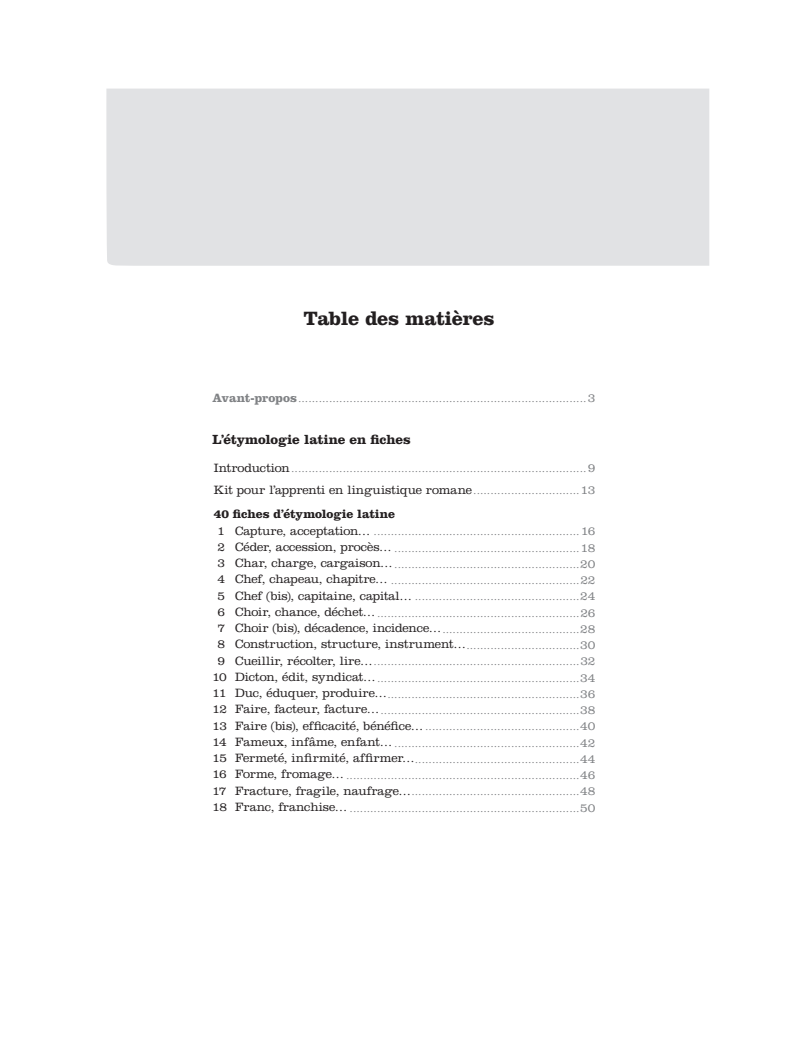
<style>
.page{position:relative;width:798px;height:1063px;background:#fff}
.page>*{position:absolute;margin:0;border:0;box-sizing:border-box;transform-origin:0 0}
.t1{font:700 20px "Clarendon LT Std";letter-spacing:-.015em;color:#231f20}
.t2{font:700 13.75px "Clarendon LT Std";letter-spacing:-.01em;color:#231f20}
.t3{font:300 12.5px/24.8px "Clarendon LT Std";letter-spacing:-.01em;color:#231f20}
.t4{font:300 11.25px/16.2px "Clarendon LT Std";color:#808285;text-align:justify}
.s1{font-weight:700;font-size:12.5px}
.s2{font-size:12.5px}
.s3{font-size:12.5px;color:#231f20}
.s4{font-size:11.25px;color:#808285}
.s5{color:#808285}
.s6{font-weight:700}
</style>
<div class="page">
<div style="left:106px;top:89px;width:603px;height:177px;background:#e1e2e4"></div>
<h1 class="t1" style="left:303px;top:311px;width:193px">Table des matières</h1>
<p class="t4" style="left:212px;top:391px;width:384px"><span class="s1">Avant-propos</span> ....................................................................................<span class="s2">3</span></p>
<p class="t2" style="left:212px;top:435px;width:199px">L’étymologie latine en fiches</p>
<p class="t4" style="left:214px;top:462px;width:383px"><span class="s3">Introduction</span> ......................................................................................<span class="s2">9</span></p>
<p class="t3" style="left:214px;top:478px;width:383px">Kit pour l’apprenti en linguistique romane <span class="s4">...............................</span><span class="s5">13<br></span><span class="s6">40 fiches d’étymologie latine</span></p>
<p class="t4" style="left:217px;top:524px;width:379px"><span class="s3">1 Capture, acceptation…</span> ............................................................<span class="s2">16<br></span><span class="s3">2 Céder, accession, procès…</span> ......................................................<span class="s2">18<br></span><span class="s3">3 Char, charge, cargaison…</span> ......................................................<span class="s2">20<br></span><span class="s3">4 Chef, chapeau, chapitre…</span> .......................................................<span class="s2">22<br></span><span class="s3">5 Chef (bis), capitaine, capital…</span> ................................................<span class="s2">24<br></span><span class="s3">6 Choir, chance, déchet…</span> ...........................................................<span class="s2">26<br></span><span class="s3">7 Choir (bis), décadence, incidence…</span> ........................................<span class="s2">28</span></p>
<p class="t3" style="left:217px;top:633px;width:379px">8 Construction, structure, instrument… <span class="s4">.................................</span><span class="s5">30</span></p>
<p class="t4" style="left:212px;top:654px;width:384px;text-align:center"><span class="s3">9 Cueillir, récolter, lire…</span> ............................................................<span class="s2">32<br></span><span class="s3">10 Dicton, édit, syndicat…</span> ...........................................................<span class="s2">34<br></span><span class="s3">11 Duc, éduquer, produire…</span> ........................................................<span class="s2">36<br></span><span class="s3">12 Faire, facteur, facture…</span> ..........................................................<span class="s2">38<br></span><span class="s3">13 Faire (bis), efficacité, bénéfice…</span> .............................................<span class="s2">40<br></span><span class="s3">14 Fameux, infâme, enfant…</span> ......................................................<span class="s2">42<br></span><span class="s3">15 Fermeté, infirmité, affirmer…</span> ................................................<span class="s2">44<br></span><span class="s3">16 Forme, fromage…</span> ....................................................................<span class="s2">46<br></span><span class="s3">17 Fracture, fragile, naufrage…</span> .................................................<span class="s2">48<br></span><span class="s3">18 Franc, franchise…</span> ...................................................................<span class="s2">50</span></p>
</div>
